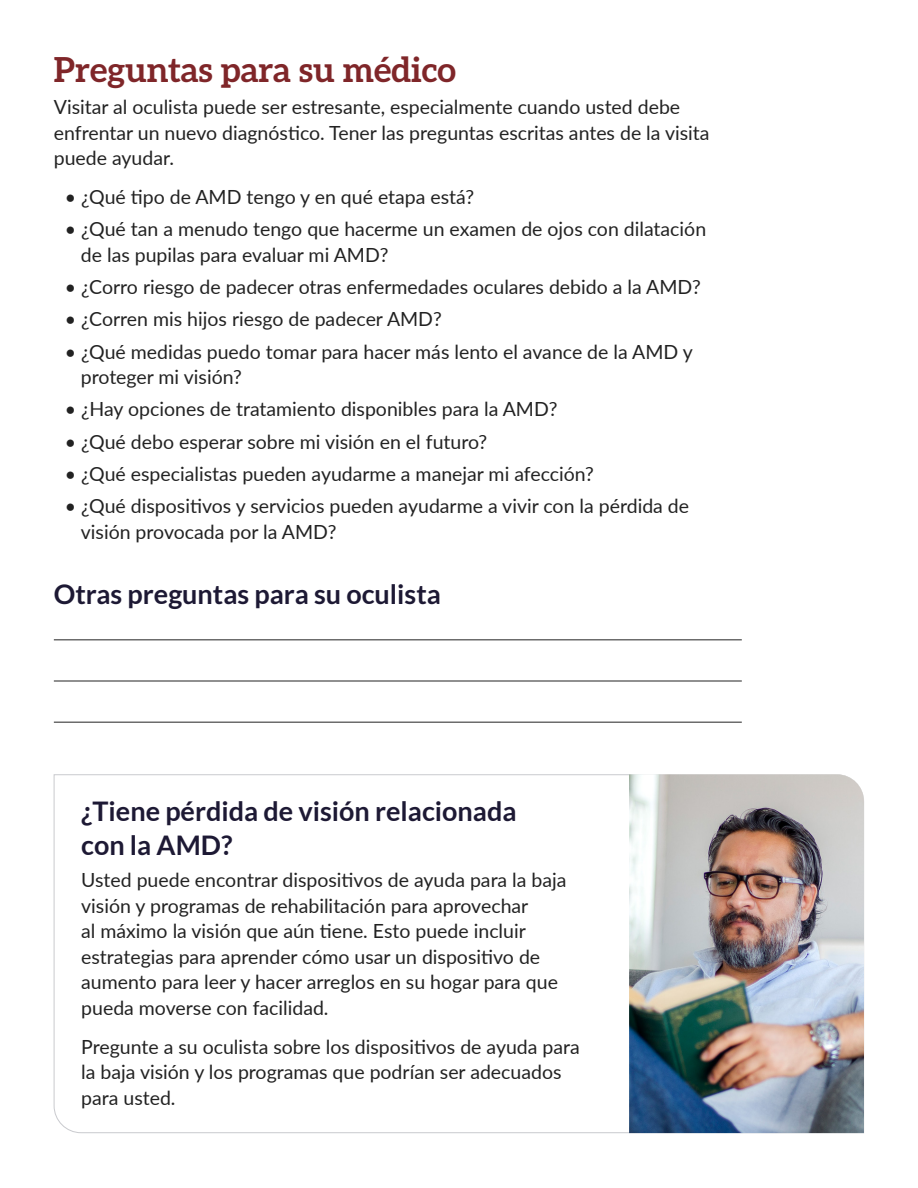
<style>
.page{position:relative;width:918px;height:1188px;background:#fff}
.page>*{position:absolute;margin:0;border:0;box-sizing:border-box;transform-origin:0 0}
.t1{font:700 34.5px "Aleo";color:#7f2629}
.t2{font:700 27px/34.5px "Lato";color:#1d1934}
.t3{font:19.5px/25.5px "Lato";color:#222}
</style>
<div class="page">
<hr style="left:54px;top:722px;width:688px;height:1px;background:#222">
<hr style="left:54px;top:681px;width:688px;height:1px;background:#222">
<hr style="left:54px;top:640px;width:688px;height:1px;background:#222">
<svg style="left:53px;top:774px;width:576px;height:359px"></svg>
<img style="left:629px;top:774px;width:235px;height:359px">
<h2 class="t1" style="left:54px;top:49px;width:404px">Preguntas para su médico</h2>
<p class="t3" style="left:54px;top:93px;width:657px">Visitar al oculista puede ser estresante, especialmente cuando usted debe enfrentar un nuevo diagnóstico. Tener las preguntas escritas antes de la visita puede ayudar.</p>
<p class="t3" style="left:65px;top:183px;width:411px">• ¿Qué tipo de AMD tengo y en qué etapa está?</p>
<p class="t3" style="left:81px;top:216px;width:627px;text-indent:-16px">• ¿Qué tan a menudo tengo que hacerme un examen de ojos con dilatación de las pupilas para evaluar mi AMD?</p>
<p class="t3" style="left:65px;top:273px;width:638px">• ¿Corro riesgo de padecer otras enfermedades oculares debido a la AMD?</p>
<p class="t3" style="left:65px;top:306px;width:378px">• ¿Corren mis hijos riesgo de padecer AMD?</p>
<p class="t3" style="left:81px;top:338px;width:613px;text-indent:-16px">• ¿Qué medidas puedo tomar para hacer más lento el avance de la AMD y proteger mi visión?</p>
<p class="t3" style="left:65px;top:396px;width:494px">• ¿Hay opciones de tratamiento disponibles para la AMD?</p>
<p class="t3" style="left:65px;top:428px;width:424px">• ¿Qué debo esperar sobre mi visión en el futuro?</p>
<p class="t3" style="left:65px;top:460px;width:531px">• ¿Qué especialistas pueden ayudarme a manejar mi afección?</p>
<p class="t3" style="left:81px;top:492px;width:610px;text-indent:-16px">• ¿Qué dispositivos y servicios pueden ayudarme a vivir con la pérdida de visión provocada por la AMD?</p>
<p class="t2" style="left:54px;top:576px;width:389px">Otras preguntas para su oculista</p>
<h3 class="t2" style="left:81px;top:793px;width:437px">¿Tiene pérdida de visión relacionada con la AMD?</h3>
<p class="t3" style="left:81px;top:867px;width:487px">Usted puede encontrar dispositivos de ayuda para la baja visión y programas de rehabilitación para aprovechar<br>al máximo la visión que aún tiene. Esto puede incluir estrategias para aprender cómo usar un dispositivo de aumento para leer y hacer arreglos en su hogar para que pueda moverse con facilidad.</p>
<p class="t3" style="left:81px;top:1033px;width:500px">Pregunte a su oculista sobre los dispositivos de ayuda para la baja visión y los programas que podrían ser adecuados para usted.</p>
</div>
